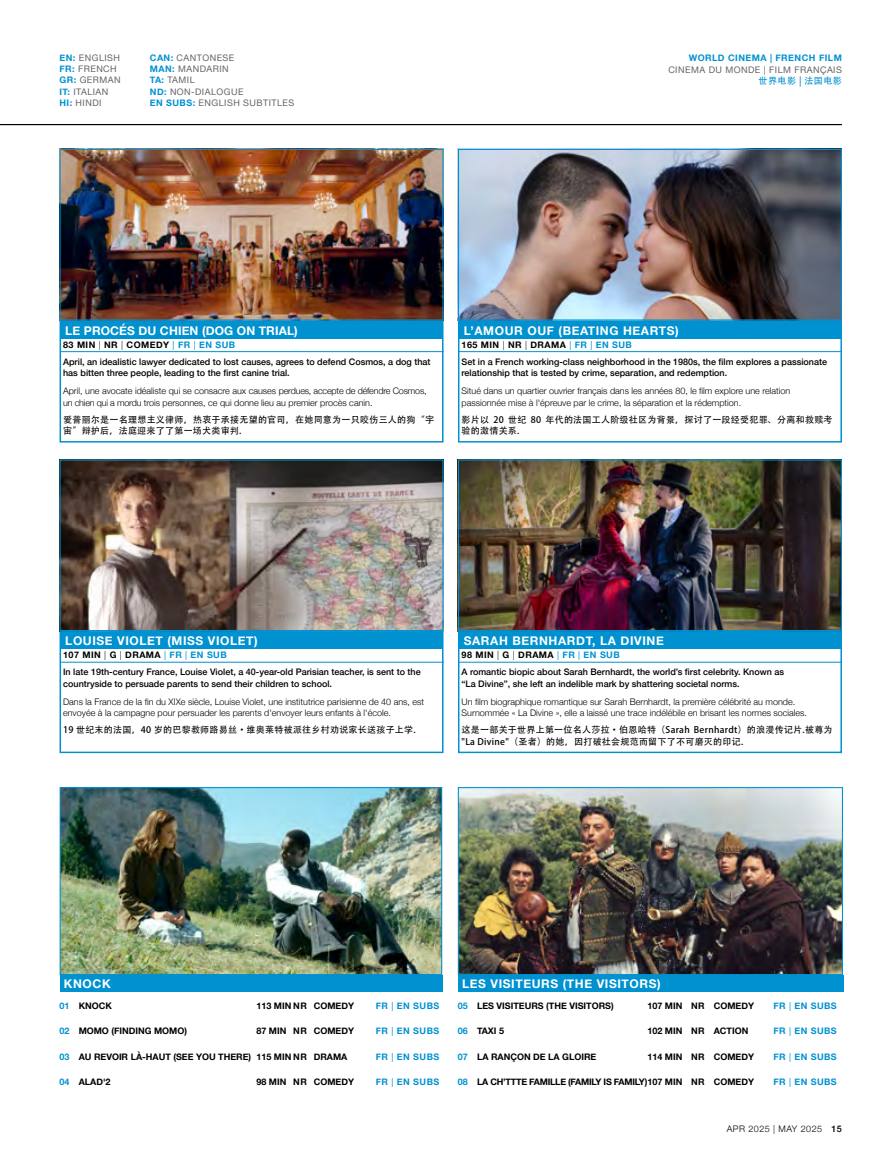
<style>
.page{position:relative;width:893px;height:1170px;background:#fff}
.page>*{position:absolute;margin:0;border:0;box-sizing:border-box;transform-origin:0 0}
.t1{font:700 12px "Helvetica Neue";letter-spacing:.05em;color:#fff}
.t2{font:700 12px "Helvetica Neue";letter-spacing:.01em;color:#fff}
.t3{font:500 9px/16.8px "Helvetica Neue";color:#000}
.t4{font:300 9px/11.2px "Helvetica Neue";color:#000}
.t5{font:9px/11.2px "Adobe Heiti Std";letter-spacing:.03em;color:#000}
.t6{font:700 9px "Helvetica Neue";color:#000}
.t7{font:9px/11.2px "Helvetica Neue";letter-spacing:.05em;color:#636466}
.t8{font:700 9px "Helvetica Neue";letter-spacing:.05em;color:#0091d1}
.t9{font:700 9px "Helvetica Neue";letter-spacing:-.025em;color:#000}
.t10{font:300 9px "Helvetica Neue";letter-spacing:.05em;color:#000}
.t11{font:9px "Adobe Heiti Std";letter-spacing:.05em;color:#0091d1}
.s1{font-weight:700;color:#0091d1}
.s2{font-weight:700}
.s3{font-weight:300}
.s4{font-weight:400;color:#0091d1}
.s5{color:#0091d1}
.s6{font-weight:400}
.s7{font-weight:500}
</style>
<div class="page">
<img style="left:460px;top:789px;width:381px;height:184px">
<div style="left:458px;top:787px;width:385px;height:188px;border:1px solid #0091d1"></div>
<img style="left:62px;top:789px;width:378px;height:184px">
<div style="left:60px;top:787px;width:382px;height:188px;border:1px solid #0091d1"></div>
<div style="left:458px;top:975px;width:385px;height:16px;background:#0091d1"></div>
<div style="left:60px;top:975px;width:383px;height:16px;background:#0091d1"></div>
<img style="left:62px;top:151px;width:379px;height:167px">
<div style="left:60px;top:149px;width:383px;height:171px;border:1px solid #0091d1"></div>
<div style="left:61px;top:322px;width:382px;height:16px;background:#0091d1"></div>
<div style="left:60px;top:320px;width:383px;height:122px;border:2px solid #0091d1"></div>
<hr style="left:60px;top:351px;width:383px;height:1px;background:#0091d1">
<img style="left:460px;top:151px;width:380px;height:167px">
<div style="left:458px;top:149px;width:384px;height:171px;border:1px solid #0091d1"></div>
<div style="left:459px;top:322px;width:382px;height:16px;background:#0091d1"></div>
<div style="left:458px;top:320px;width:384px;height:122px;border:2px solid #0091d1"></div>
<hr style="left:459px;top:351px;width:383px;height:1px;background:#0091d1">
<img style="left:62px;top:461px;width:379px;height:168px">
<div style="left:60px;top:459px;width:383px;height:172px;border:1px solid #0091d1"></div>
<div style="left:61px;top:632px;width:382px;height:16px;background:#0091d1"></div>
<div style="left:60px;top:631px;width:383px;height:122px;border:2px solid #0091d1"></div>
<hr style="left:60px;top:662px;width:383px;height:1px;background:#0091d1">
<img style="left:460px;top:461px;width:380px;height:168px">
<div style="left:458px;top:459px;width:384px;height:172px;border:1px solid #0091d1"></div>
<div style="left:459px;top:632px;width:382px;height:16px;background:#0091d1"></div>
<div style="left:458px;top:631px;width:384px;height:122px;border:2px solid #0091d1"></div>
<hr style="left:459px;top:662px;width:383px;height:1px;background:#0091d1">
<hr style="left:0;top:124px;width:842px;height:1px;background:#000">
<p class="t7" style="left:60px;top:53px;width:63px"><span class="s1">EN:</span> ENGLISH<br><span class="s1">FR:</span> FRENCH<br><span class="s1">GR:</span> GERMAN<br><span class="s1">IT:</span> ITALIAN<br><span class="s1">HI:</span> HINDI</p>
<p class="t7" style="left:150px;top:53px;width:146px"><span class="s1">CAN:</span> CANTONESE<br><span class="s1">MAN:</span> MANDARIN<br><span class="s1">TA:</span> TAMIL<br><span class="s1">ND:</span> NON-DIALOGUE<br><span class="s1">EN SUBS:</span> ENGLISH SUBTITLES</p>
<p class="t8" style="left:689px;top:51px;width:155px">WORLD CINEMA | FRENCH FILM</p>
<p class="t7" style="left:668px;top:64px;width:175px">CINEMA DU MONDE | FILM FRANÇAIS</p>
<p class="t11" style="left:759px;top:75px;width:85px">世界电影 | 法国电影</p>
<h1 class="t2" style="left:65px;top:321px;width:234px">LE PROCÉS DU CHIEN (DOG ON TRIAL)</h1>
<p class="t3" style="left:63px;top:335px;width:369px"><span class="s2">83 MIN</span> <span class="s3">|</span> <span class="s2">NR</span> <span class="s3">|</span> <span class="s2">COMEDY</span> <span class="s4">|</span> <span class="s1">FR</span> <span class="s4">|</span> <span class="s1">EN SUB<br></span>April, an idealistic lawyer dedicated to lost causes, agrees to defend Cosmos, a dog that</p>
<p class="t3" style="left:63px;top:363px;width:228px">has bitten three people, leading to the first canine trial.</p>
<p class="t4" style="left:63px;top:385px;width:365px">April, une avocate idéaliste qui se consacre aux causes perdues, accepte de défendre Cosmos, un chien qui a mordu trois personnes, ce qui donne lieu au premier procès canin.</p>
<p class="t5" style="left:63px;top:414px;width:372px">爱普丽尔是一名理想主义律师，热衷于承接无望的官司，在她同意为一只咬伤三人的狗“宇宙”辩护后，法庭迎来了了第一场犬类审判.</p>
<h1 class="t1" style="left:464px;top:321px;width:216px">L’AMOUR OUF (BEATING HEARTS)</h1>
<p class="t3" style="left:462px;top:335px;width:367px"><span class="s2">165 MIN</span> <span class="s3">|</span> <span class="s2">NR</span> <span class="s3">|</span> <span class="s2">DRAMA</span> <span class="s4">|</span> <span class="s1">FR</span> <span class="s4">|</span> <span class="s1">EN SUB<br></span>Set in a French working-class neighborhood in the 1980s, the film explores a passionate</p>
<p class="t3" style="left:462px;top:363px;width:267px">relationship that is tested by crime, separation, and redemption.</p>
<p class="t4" style="left:462px;top:385px;width:330px">Situé dans un quartier ouvrier français dans les années 80, le film explore une relation passionnée mise à l'épreuve par le crime, la séparation et la rédemption.</p>
<p class="t5" style="left:462px;top:414px;width:372px">影片以 20 世纪 80 年代的法国工人阶级社区为背景，探讨了一段经受犯罪、分离和救赎考验的激情关系.</p>
<h1 class="t1" style="left:65px;top:631px;width:194px">LOUISE VIOLET (MISS VIOLET)</h1>
<p class="t3" style="left:63px;top:646px;width:359px"><span class="s2">107 MIN</span> <span class="s3">|</span> <span class="s2">G</span> <span class="s3">|</span> <span class="s2">DRAMA</span> <span class="s4">|</span> <span class="s1">FR</span> <span class="s4">|</span> <span class="s1">EN SUB<br></span>In late 19th-century France, Louise Violet, a 40-year-old Parisian teacher, is sent to the</p>
<p class="t3" style="left:63px;top:674px;width:270px">countryside to persuade parents to send their children to school.</p>
<p class="t4" style="left:63px;top:695px;width:363px">Dans la France de la fin du XIXe siècle, Louise Violet, une institutrice parisienne de 40 ans, est envoyée à la campagne pour persuader les parents d'envoyer leurs enfants à l'école.</p>
<p class="t5" style="left:63px;top:724px;width:354px">19 世纪末的法国，40 岁的巴黎教师路易丝·维奥莱特被派往乡村劝说家长送孩子上学.</p>
<h1 class="t1" style="left:464px;top:631px;width:202px">SARAH BERNHARDT, LA DIVINE</h1>
<p class="t3" style="left:462px;top:646px;width:324px"><span class="s2">98 MIN</span> <span class="s3">|</span> <span class="s2">G</span> <span class="s3">|</span> <span class="s2">DRAMA</span> <span class="s4">|</span> <span class="s1">FR</span> <span class="s4">|</span> <span class="s1">EN SUB<br></span>A romantic biopic about Sarah Bernhardt, the world’s first celebrity. Known as</p>
<p class="t3" style="left:462px;top:674px;width:279px">“La Divine”, she left an indelible mark by shattering societal norms.</p>
<p class="t4" style="left:462px;top:695px;width:347px">Un film biographique romantique sur Sarah Bernhardt, la première célébrité au monde.<br>Surnommée « La Divine », elle a laissé une trace indélébile en brisant les normes sociales.</p>
<p class="t5" style="left:462px;top:724px;width:372px">这是一部关于世界上第一位名人莎拉·伯恩哈特（Sarah Bernhardt）的浪漫传记片.被尊为"La Divine"（圣者）的她，因打破社会规范而留下了不可磨灭的印记.</p>
<h1 class="t1" style="left:64px;top:973px;width:48px">KNOCK</h1>
<h1 class="t1" style="left:462px;top:973px;width:200px">LES VISITEURS (THE VISITORS)</h1>
<p class="t6" style="left:60px;top:998px;width:54px"><span class="s5">01</span> KNOCK</p>
<p class="t6" style="left:256px;top:998px;width:99px">113 MIN NR COMEDY</p>
<p class="t8" style="left:376px;top:998px;width:65px">FR <span class="s6">|</span> EN SUBS</p>
<p class="t6" style="left:60px;top:1023px;width:129px"><span class="s5">02</span> MOMO (FINDING MOMO)</p>
<p class="t6" style="left:256px;top:1023px;width:99px">87 MIN NR COMEDY</p>
<p class="t8" style="left:376px;top:1023px;width:65px">FR <span class="s6">|</span> EN SUBS</p>
<p class="t6" style="left:60px;top:1049px;width:289px"><span class="s5">03</span> AU REVOIR LÀ-HAUT (SEE YOU THERE) 115 MIN NR DRAMA</p>
<p class="t8" style="left:376px;top:1049px;width:65px">FR <span class="s6">|</span> EN SUBS</p>
<p class="t6" style="left:60px;top:1074px;width:52px"><span class="s5">04</span> ALAD'2</p>
<p class="t6" style="left:256px;top:1074px;width:99px">98 MIN NR COMEDY</p>
<p class="t8" style="left:376px;top:1074px;width:65px">FR <span class="s6">|</span> EN SUBS</p>
<p class="t6" style="left:458px;top:998px;width:157px"><span class="s5">05</span> LES VISITEURS (THE VISITORS)</p>
<p class="t6" style="left:647px;top:998px;width:108px">107 MIN NR COMEDY</p>
<p class="t8" style="left:773px;top:998px;width:65px">FR <span class="s6">|</span> EN SUBS</p>
<p class="t6" style="left:458px;top:1023px;width:48px"><span class="s5">06</span> TAXI 5</p>
<p class="t6" style="left:647px;top:1023px;width:103px">102 MIN NR ACTION</p>
<p class="t8" style="left:773px;top:1023px;width:65px">FR <span class="s6">|</span> EN SUBS</p>
<p class="t6" style="left:458px;top:1049px;width:140px"><span class="s5">07</span> LA RANÇON DE LA GLOIRE</p>
<p class="t6" style="left:647px;top:1049px;width:108px">114 MIN NR COMEDY</p>
<p class="t8" style="left:773px;top:1049px;width:65px">FR <span class="s6">|</span> EN SUBS</p>
<p class="t9" style="left:458px;top:1074px;width:298px"><span class="s5">08</span> LA CH’TTTE FAMILLE (FAMILY IS FAMILY)107 MIN NR COMEDY</p>
<p class="t8" style="left:773px;top:1074px;width:65px">FR <span class="s6">|</span> EN SUBS</p>
<p class="t10" style="left:727px;top:1121px;width:117px">APR 2025 | MAY 2025 <span class="s7">15</span></p>
</div>
